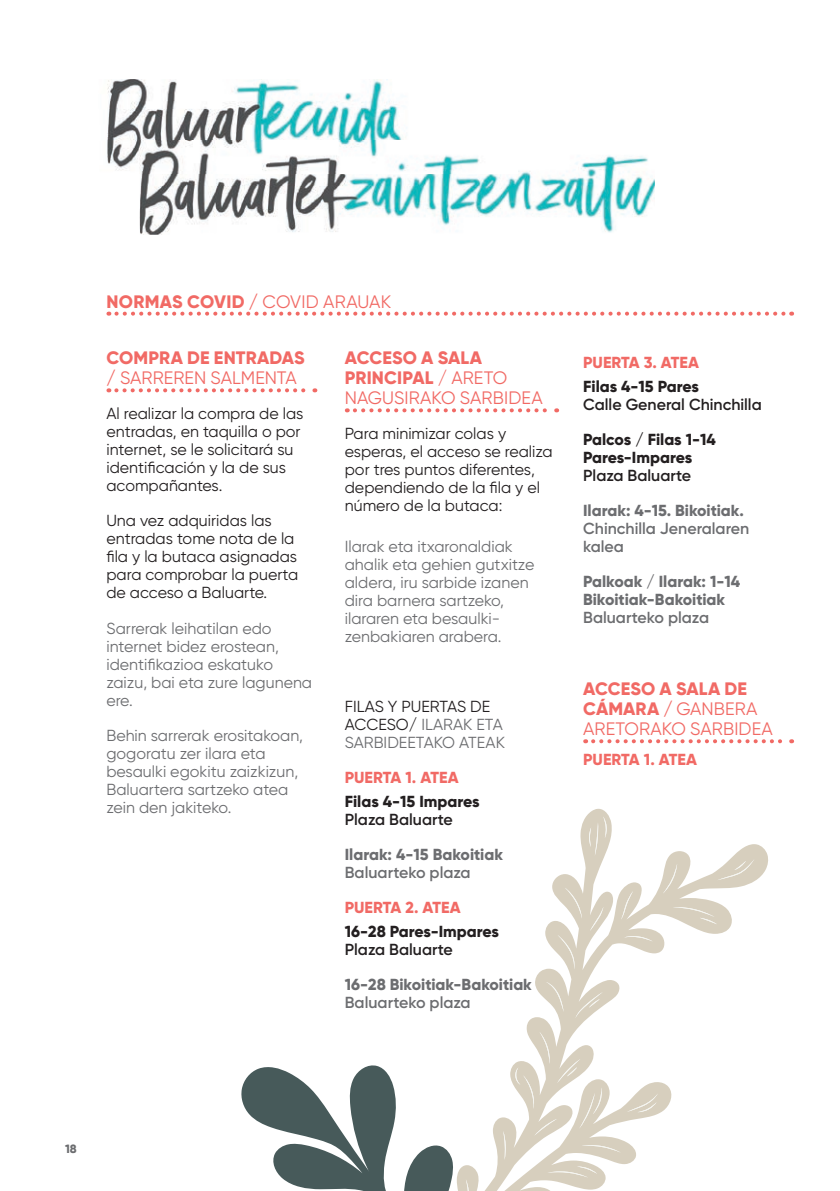
<style>
.page{position:relative;width:840px;height:1191px;background:#fff}
.page>*{position:absolute;margin:0;border:0;box-sizing:border-box;transform-origin:0 0}
.t1{font:18px/20px "Gilroy";letter-spacing:.005em;color:#f16a65}
.t2{font:800 18px/20px "Gilroy";letter-spacing:.01em;color:#f16a65}
.t3{font:16px/18px "Gilroy";color:#6c6d70}
.t4{font:16px/18px "Gilroy";color:#231f20}
.t5{font:800 16px/18px "Gilroy";color:#6c6d70}
.t6{font:800 16px/18px "Gilroy";color:#231f20}
.t7{font:600 16px/18px "Gilroy";color:#6c6d70}
.t8{font:600 16px "Gilroy";color:#231f20}
.t9{font:800 16px "Gilroy";color:#f16a65}
.t10{font:800 12px "Gilroy";color:#6c6d70}
.s1{font-weight:400}
.s2{font-weight:800}
.s3{color:#231f20}
</style>
<div class="page">
<svg style="left:526px;top:808px;width:242px;height:382px"></svg>
<svg style="left:557px;top:934px;width:17px;height:35px"></svg>
<svg style="left:564px;top:887px;width:17px;height:31px"></svg>
<svg style="left:589px;top:906px;width:14px;height:25px"></svg>
<svg style="left:662px;top:863px;width:14px;height:30px"></svg>
<svg style="left:672px;top:907px;width:44px;height:17px"></svg>
<svg style="left:716px;top:859px;width:38px;height:21px"></svg>
<svg style="left:623px;top:936px;width:29px;height:5px"></svg>
<svg style="left:620px;top:890px;width:13px;height:29px"></svg>
<svg style="left:545px;top:981px;width:18px;height:31px"></svg>
<svg style="left:575px;top:992px;width:27px;height:26px"></svg>
<svg style="left:588px;top:816px;width:18px;height:40px"></svg>
<svg style="left:581px;top:1145px;width:39px;height:7px"></svg>
<svg style="left:555px;top:1166px;width:42px;height:11px"></svg>
<svg style="left:516px;top:1031px;width:86px;height:104px"></svg>
<svg style="left:626px;top:1093px;width:31px;height:19px"></svg>
<svg style="left:116px;top:388px;width:199px;height:4px"></svg>
<svg style="left:354px;top:408px;width:203px;height:4px"></svg>
<svg style="left:592px;top:739px;width:199px;height:4px"></svg>
<svg style="left:116px;top:312px;width:675px;height:4px"></svg>
<img style="left:107px;top:79px;width:295px;height:91px">
<img style="left:140px;top:155px;width:514px;height:80px">
<img style="left:140px;top:141px;width:377px;height:32px">
<svg style="left:241px;top:1063px;width:314px;height:128px"></svg>
<p class="t2" style="left:106px;top:291px;width:286px">NORMAS COVID / <span class="s1">COVID ARAUAK</span></p>
<p class="t2" style="left:106px;top:348px;width:200px">COMPRA DE ENTRADAS / <span class="s1">SARREREN SALMENTA</span></p>
<p class="t4" style="left:106px;top:405px;width:198px">Al realizar la compra de las entradas, en taquilla o por internet, se le solicitará su identificación y la de sus acompañantes.</p>
<p class="t4" style="left:106px;top:512px;width:193px">Una vez adquiridas las entradas tome nota de la fila y la butaca asignadas para comprobar la puerta de acceso a Baluarte.</p>
<p class="t3" style="left:106px;top:619px;width:207px">Sarrerak leihatilan edo internet bidez erostean, identifikazioa eskatuko zaizu, bai eta zure lagunena ere.</p>
<p class="t3" style="left:106px;top:726px;width:198px">Behin sarrerak erositakoan, gogoratu zer ilara eta besaulki egokitu zaizkizun,<br>Baluartera sartzeko atea zein den jakiteko.</p>
<p class="t1" style="left:344px;top:348px;width:199px"><span class="s2">ACCESO A SALA<br>PRINCIPAL</span> / ARETO<br>NAGUSIRAKO SARBIDEA</p>
<p class="t4" style="left:344px;top:425px;width:209px">Para minimizar colas y esperas, el acceso se realiza por tres puntos diferentes, dependiendo de la fila y el número de la butaca:</p>
<p class="t3" style="left:344px;top:537px;width:191px">Ilarak eta itxaronaldiak ahalik eta gehien gutxitze aldera, iru sarbide izanen dira barnera sartzeko, ilararen eta besaulki&shy;zenbakiaren arabera.</p>
<p class="t3" style="left:344px;top:697px;width:161px"><span class="s3">FILAS Y PUERTAS DE<br>ACCESO/</span> ILARAK ETA<br>SARBIDEETAKO ATEAK</p>
<p class="t9" style="left:344px;top:767px;width:115px">PUERTA 1. ATEA</p>
<p class="t6" style="left:344px;top:792px;width:136px">Filas 4-15 Impares</p>
<p class="t8" style="left:344px;top:809px;width:109px">Plaza Baluarte</p>
<p class="t5" style="left:344px;top:845px;width:159px">Ilarak: 4-15 Bakoitiak</p>
<p class="t7" style="left:344px;top:863px;width:127px">Baluarteko plaza</p>
<p class="t9" style="left:344px;top:897px;width:117px">PUERTA 2. ATEA</p>
<p class="t6" style="left:344px;top:922px;width:155px">16-28 Pares-Impares</p>
<p class="t8" style="left:344px;top:939px;width:109px">Plaza Baluarte</p>
<p class="t5" style="left:344px;top:975px;width:188px">16-28 Bikoitiak-Bakoitiak</p>
<p class="t7" style="left:344px;top:993px;width:127px">Baluarteko plaza</p>
<p class="t9" style="left:583px;top:353px;width:117px">PUERTA 3. ATEA</p>
<p class="t6" style="left:583px;top:377px;width:117px">Filas 4-15 Pares</p>
<p class="t8" style="left:583px;top:394px;width:180px">Calle General Chinchilla</p>
<p class="t6" style="left:583px;top:430px;width:134px">Palcos / Filas 1-14<br>Pares-Impares</p>
<p class="t8" style="left:583px;top:465px;width:109px">Plaza Baluarte</p>
<p class="t5" style="left:583px;top:501px;width:162px">Ilarak: 4-15. Bikoitiak.</p>
<p class="t7" style="left:583px;top:519px;width:167px">Chinchilla Jeneralaren kalea</p>
<p class="t5" style="left:583px;top:572px;width:158px">Palkoak / Ilarak: 1-14<br>Bikoitiak-Bakoitiak</p>
<p class="t7" style="left:583px;top:608px;width:127px">Baluarteko plaza</p>
<p class="t1" style="left:583px;top:679px;width:191px"><span class="s2">ACCESO A SALA DE<br>CÁMARA /</span> GANBERA<br>ARETORAKO SARBIDEA</p>
<p class="t9" style="left:583px;top:749px;width:115px">PUERTA 1. ATEA</p>
<p class="t10" style="left:65px;top:1141px;width:13px">18</p>
</div>
